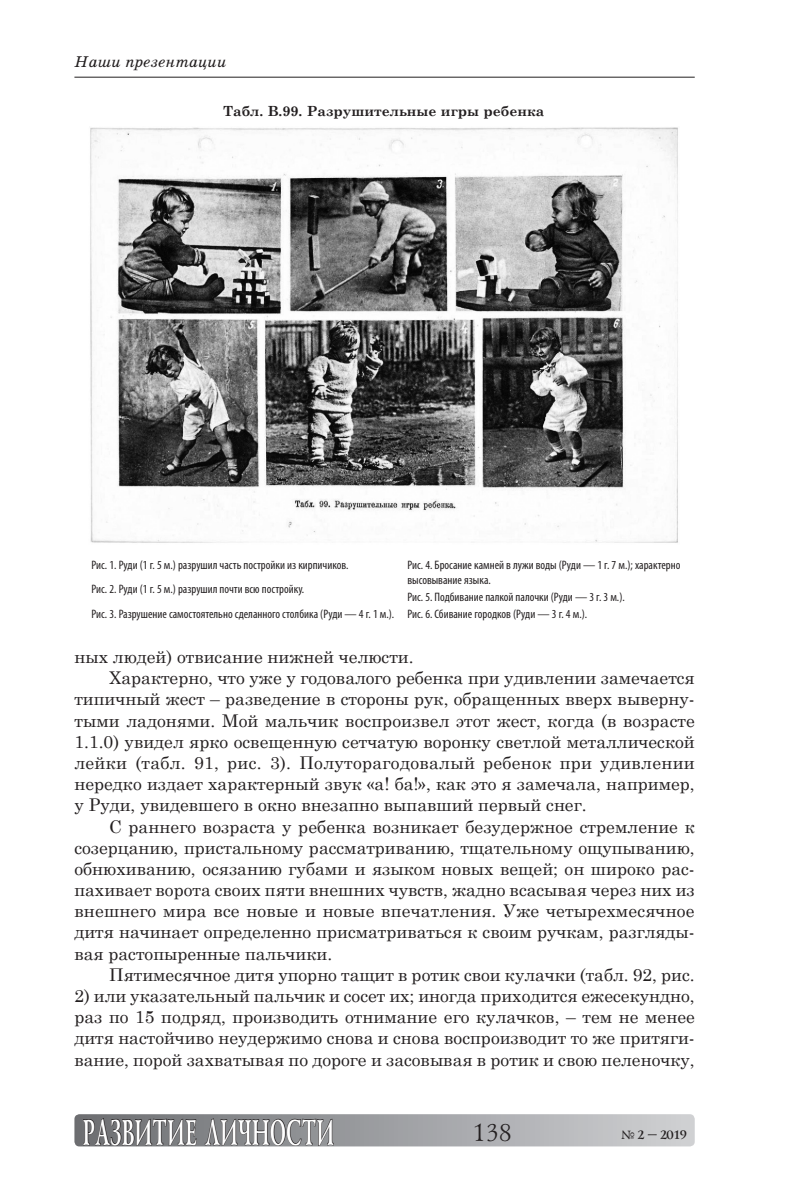
<style>
.page{position:relative;width:794px;height:1191px;background:#fff}
.page>*{position:absolute;margin:0;border:0;box-sizing:border-box;transform-origin:0 0}
.t1{font:700 36.75px "Lazurski C";letter-spacing:.02em;color:#fff;scale:.57 1}
.t2{font:24.5px "Lazurski C";color:#231f20}
.Text{font:17.5px/21.2px "Century Schoolbook";color:#231f20;text-align:justify}
.t3{font:italic 15.75px "School Book C";color:#231f20}
.Ris{font:700 14px "Century Schoolbook";color:#231f20}
.Ris-2{font:condensed 12.25px/14.7px "Myriad Pro";color:#231f20}
.t4{font:700 12.25px "Lazurski C";color:#231f20}
</style>
<div class="page">
<div style="left:74px;top:1114px;width:620px;height:32px;background:linear-gradient(to right,#6b6d70,#cfd0d3);border-radius:5px"></div>
<svg style="left:83px;top:1117px;width:114px;height:29px;background:#5e5d60"></svg>
<svg style="left:205px;top:1118px;width:129px;height:28px;background:#6e6e70"></svg>
<hr style="left:74px;top:77px;width:620px;height:1px;background:#231f20">
<img style="left:90px;top:127px;width:588px;height:416px">
<p class="t3" style="left:74px;top:53px;width:153px">Наши презентации</p>
<p class="Ris" style="left:223px;top:100px;width:323px">Табл. B.99. Разрушительные игры ребенка</p>
<p class="Ris-2" style="left:91px;top:557px;width:259px">Рис. 1. Руди (1 г. 5 м.) разрушил часть постройки из кирпичиков.</p>
<p class="Ris-2" style="left:407px;top:557px;width:274px">Рис. 4. Бросание камней в лужи воды (Руди — 1 г. 7 м.); характерно высовывание языка.</p>
<p class="Ris-2" style="left:91px;top:582px;width:214px">Рис. 2. Руди (1 г. 5 м.) разрушил почти всю постройку.</p>
<p class="Ris-2" style="left:407px;top:589px;width:219px">Рис. 5. Подбивание палкой палочки (Руди — 3 г. 3 м.).</p>
<p class="Ris-2" style="left:91px;top:606px;width:304px">Рис. 3. Разрушение самостоятельно сделанного столбика (Руди — 4 г. 1 м.).</p>
<p class="Ris-2" style="left:407px;top:606px;width:181px">Рис. 6. Сбивание городков (Руди — 3 г. 4 м.).</p>
<p class="Text" style="left:74px;top:644px;width:341px">ных людей) отвисание нижней челюсти.</p>
<p class="Text" style="left:74px;top:666px;width:622px;text-indent:35px">Характерно, что уже у годовалого ребенка при удивлении замечается типичный жест – разведение в стороны рук, обращенных вверх выверну&shy;тыми ладонями. Мой мальчик воспроизвел этот жест, когда (в возрасте 1.1.0) увидел ярко освещенную сетчатую воронку светлой металлической лейки (табл. 91, рис. 3). Полуторагодовалый ребенок при удивлении нередко издает характерный звук «а! ба!», как это я замечала, например, у Руди, увидевшего в окно внезапно выпавший первый снег.</p>
<p class="Text" style="left:74px;top:814px;width:622px;text-indent:35px">С раннего возраста у ребенка возникает безудержное стремление к созерцанию, пристальному рассматриванию, тщательному ощупыванию, обнюхиванию, осязанию губами и языком новых вещей; он широко рас&shy;пахивает ворота своих пяти внешних чувств, жадно всасывая через них из внешнего мира все новые и новые впечатления. Уже четырехмесячное дитя начинает определенно присматриваться к своим ручкам, разгляды&shy;вая растопыренные пальчики.</p>
<p class="Text" style="left:109px;top:962px;width:587px">Пятимесячное дитя упорно тащит в ротик свои кулачки (табл. 92, рис.</p>
<p class="Text" style="left:74px;top:983px;width:622px">2) или указательный пальчик и сосет их; иногда приходится ежесекундно, раз по 15 подряд, производить отнимание его кулачков, – тем не менее дитя настойчиво неудержимо снова и снова воспроизводит то же притяги&shy;вание, порой захватывая по дороге и засовывая в ротик и свою пеленочку,</p>
<h1 class="t1" style="left:81px;top:1111px;width:442px">РАЗВИТИЕ ЛИЧНОСТИ</h1>
<h2 class="t2" style="left:471px;top:1118px;width:41px">138</h2>
<p class="t4" style="left:621px;top:1128px;width:66px">№ 2 – 2019</p>
</div>
